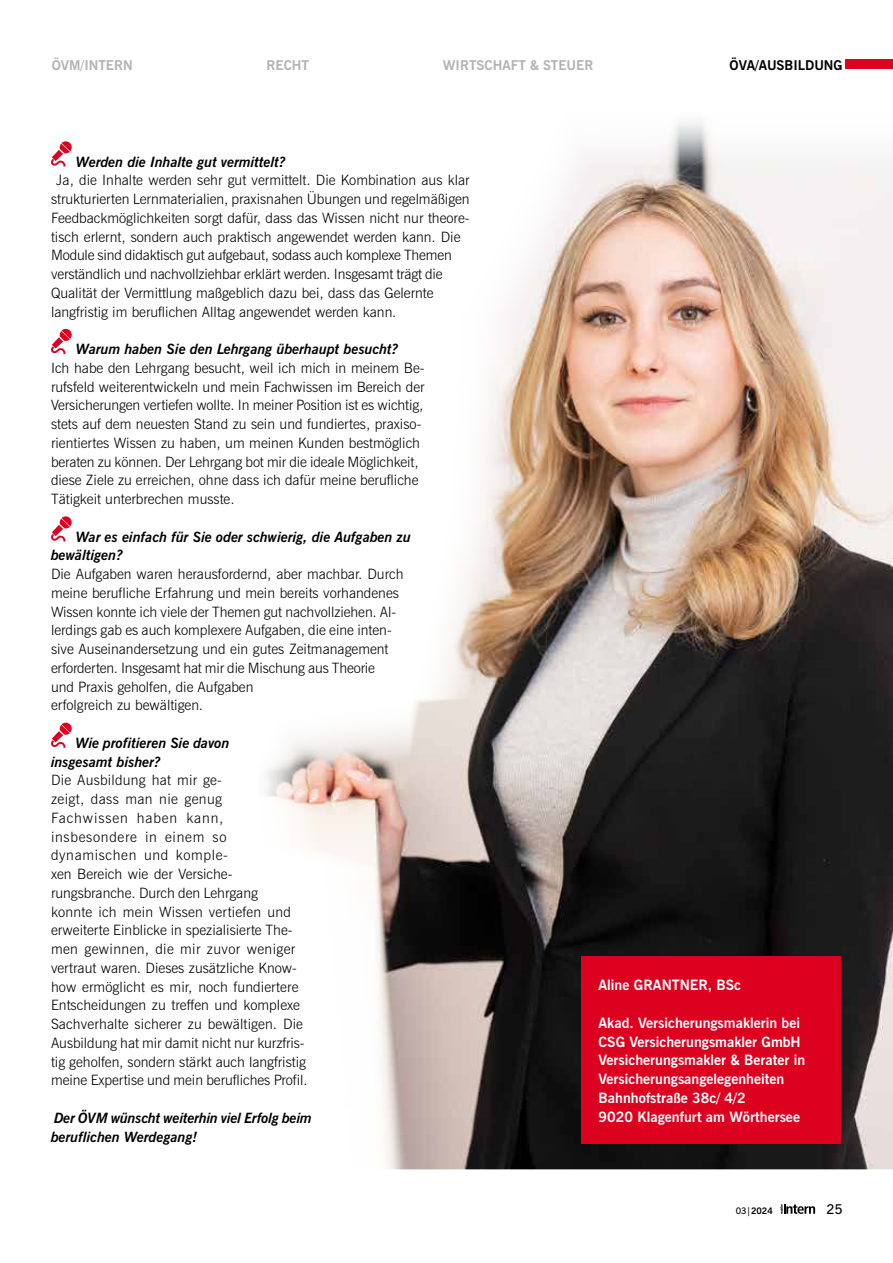
<style>
.page{position:relative;width:893px;height:1263px;background:#fff}
.page>*{position:absolute;margin:0;border:0;box-sizing:border-box;transform-origin:0 0}
.t1{font:300 14.25px/18.8px "News Gothic BT";color:#000}
.t2{font:italic 700 14.25px/18.8px "News Gothic BT";color:#000}
.t3{font:700 14.25px/18.8px "News Gothic BT";color:#fff}
.t4{font:700 13.5px "News Gothic BT";color:#b1b2b3}
.t5{font:700 13.5px "News Gothic BT";color:#000}
.t6{font:600 13.5px "News Gothic BT";color:#000}
.t7{font:700 9px "News Gothic BT";color:#000}
.s1{font-weight:600}
</style>
<div class="page">
<svg style="left:780px;top:1204px;width:35px;height:10px"></svg>
<div style="left:845px;top:60px;width:48px;height:9px;background:#dc011f"></div>
<img style="left:266px;top:121px;width:627px;height:1048px">
<svg style="left:51px;top:141px;width:21px;height:26px"></svg>
<svg style="left:51px;top:329px;width:21px;height:26px"></svg>
<svg style="left:51px;top:516px;width:21px;height:26px"></svg>
<svg style="left:51px;top:723px;width:21px;height:25px"></svg>
<div style="left:581px;top:957px;width:260px;height:187px;background:#dc011f"></div>
<p class="t4" style="left:52px;top:57px;width:82px">ÖVM/INTERN</p>
<p class="t4" style="left:267px;top:57px;width:44px">RECHT</p>
<p class="t4" style="left:443px;top:57px;width:152px">WIRTSCHAFT &amp; STEUER</p>
<p class="t5" style="left:730px;top:57px;width:115px">ÖVA/AUSBILDUNG</p>
<p class="t2" style="left:76px;top:152px;width:211px">Werden die Inhalte gut vermittelt?</p>
<p class="t1" style="left:51px;top:171px;width:420px;text-indent:5px">Ja, die Inhalte werden sehr gut vermittelt. Die Kombination aus klar strukturierten Lernmaterialien, praxisnahen Übungen und regelmäßigen Feedbackmöglichkeiten sorgt dafür, dass das Wissen nicht nur theore&shy;tisch erlernt, sondern auch praktisch angewendet werden kann. Die Module sind didaktisch gut aufgebaut, sodass auch komplexe Themen verständlich und nachvollziehbar erklärt werden. Insgesamt trägt die Qualität der Vermittlung maßgeblich dazu bei, dass das Gelernte langfristig im beruflichen Alltag angewendet werden kann.</p>
<p class="t2" style="left:76px;top:339px;width:324px">Warum haben Sie den Lehrgang überhaupt besucht?</p>
<p class="t1" style="left:51px;top:358px;width:375px">Ich habe den Lehrgang besucht, weil ich mich in meinem Be&shy;rufsfeld weiterentwickeln und mein Fachwissen im Bereich der Versicherungen vertiefen wollte. In meiner Position ist es wichtig, stets auf dem neuesten Stand zu sein und fundiertes, praxiso&shy;rientiertes Wissen zu haben, um meinen Kunden bestmöglich beraten zu können. Der Lehrgang bot mir die ideale Möglichkeit, diese Ziele zu erreichen, ohne dass ich dafür meine berufliche Tätigkeit unterbrechen musste.</p>
<p class="t2" style="left:51px;top:527px;width:361px;text-indent:25px">War es einfach für Sie oder schwierig, die Aufgaben zu bewältigen?</p>
<p class="t1" style="left:51px;top:564px;width:354px">Die Aufgaben waren herausfordernd, aber machbar. Durch meine berufliche Erfahrung und mein bereits vorhandenes Wissen konnte ich viele der Themen gut nachvollziehen. Al&shy;lerdings gab es auch komplexere Aufgaben, die eine inten&shy;sive Auseinandersetzung und ein gutes Zeitmanagement erforderten. Insgesamt hat mir die Mischung aus Theorie<br>und Praxis geholfen, die Aufgaben<br>erfolgreich zu bewältigen.</p>
<p class="t2" style="left:51px;top:733px;width:180px;text-indent:24px">Wie profitieren Sie davon insgesamt bisher?</p>
<p class="t1" style="left:51px;top:771px;width:258px">Die Ausbildung hat mir ge-<br>zeigt, dass man nie genug<br>Fachwissen haben kann, insbesondere in einem so dynamischen und komple-<br>xen Bereich wie der Versiche&shy;rungsbranche. Durch den Lehrgang<br>konnte ich mein Wissen vertiefen und erweiterte Einblicke in spezialisierte The&shy;men gewinnen, die mir zuvor weniger vertraut waren. Dieses zusätzliche Know&shy;how ermöglicht es mir, noch fundiertere Entscheidungen zu treffen und komplexe Sachverhalte sicherer zu bewältigen. Die Ausbildung hat mir damit nicht nur kurzfris&shy;tig geholfen, sondern stärkt auch langfristig meine Expertise und mein berufliches Profil.</p>
<p class="t2" style="left:51px;top:1108px;width:263px">Der ÖVM wünscht weiterhin viel Erfolg beim beruflichen Werdegang!</p>
<p class="t3" style="left:598px;top:976px;width:144px">Aline GRANTNER, BSc</p>
<p class="t3" style="left:598px;top:1013px;width:208px">Akad. Versicherungsmaklerin bei<br>CSG Versicherungsmakler GmbH<br>Versicherungsmakler &amp; Berater in<br>Versicherungsangelegenheiten<br>Bahnhofstraße 38c/ 4/2<br>9020 Klagenfurt am Wörthersee</p>
<p class="t7" style="left:736px;top:1205px;width:39px"><span class="s1">03|</span>2024</p>
<p class="t6" style="left:826px;top:1201px;width:18px">25</p>
</div>
